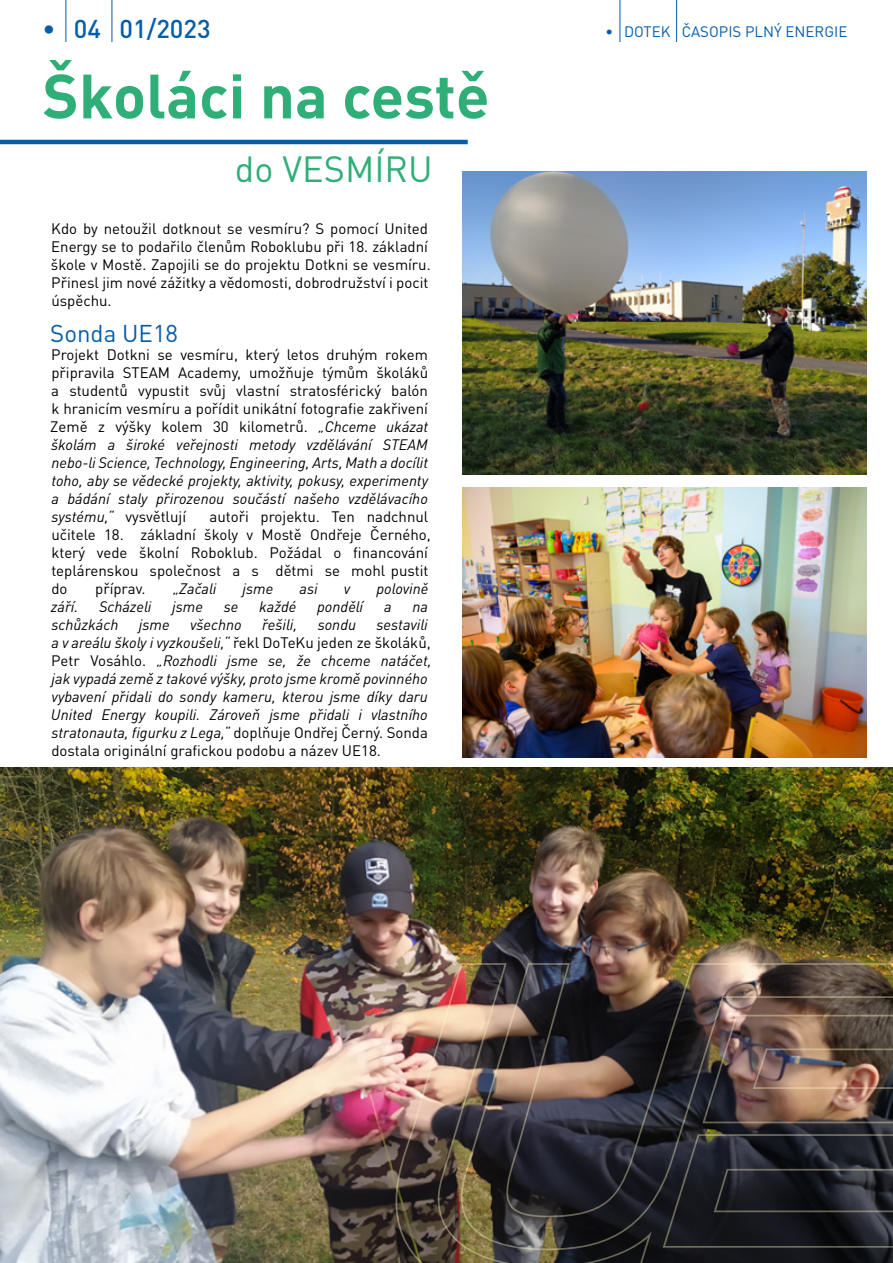
<style>
.page{position:relative;width:893px;height:1263px;background:#fff}
.page>*{position:absolute;margin:0;border:0;box-sizing:border-box;transform-origin:0 0}
.t1{font:700 61.5px "DIN Pro";color:#30ae78}
.t2{font:36px "DIN Pro";color:#30ae78}
.t3{font:500 25.5px "DIN Pro";color:#055da9}
.t4{font:24px "DIN Pro";color:#055da9}
.t5{font:15px/18px "DIN Pro";color:#000}
.t6{font:italic 15px/18px "DIN Pro";color:#000}
.t7{font:15px "DIN Pro";color:#055da9}
.s1{font-weight:500}
.s2{font-style:italic}
.s3{font-style:normal}
</style>
<div class="page">
<img style="left:0;top:767px;width:893px;height:496px">
<img style="left:378px;top:963px;width:515px;height:300px">
<svg style="left:663px;top:1134px;width:230px;height:114px;background:#222329"></svg>
<hr style="left:0;top:140px;width:468px;height:4px;background:#055da9">
<img style="left:462px;top:172px;width:404px;height:303px">
<img style="left:462px;top:488px;width:404px;height:269px">
<hr style="left:620px;top:0;width:1px;height:42px;background:#055da9">
<hr style="left:676px;top:0;width:1px;height:42px;background:#055da9">
<hr style="left:66px;top:0;width:1px;height:42px;background:#055da9">
<hr style="left:112px;top:0;width:1px;height:42px;background:#055da9">
<h3 class="t3" style="left:43px;top:11px;width:170px">• 04 01/2023</h3>
<p class="t7" style="left:605px;top:21px;width:243px"><span class="s1">•</span> DOTEK ČASOPIS PLNÝ ENERGIE</p>
<h1 class="t1" style="left:43px;top:54px;width:449px">Školáci na cestě</h1>
<h2 class="t2" style="left:235px;top:145px;width:199px">do VESMÍRU</h2>
<p class="t5" style="left:51px;top:219px;width:381px">Kdo by netoužil dotknout se vesmíru? S pomocí United Energy se to podařilo členům Roboklubu při 18. základní škole v Mostě. Zapojili se do projektu Dotkni se vesmíru.<br>Přinesl jim nové zážitky a vědomosti, dobrodružství i pocit úspěchu.</p>
<h3 class="t4" style="left:50px;top:317px;width:129px">Sonda UE18</h3>
<p class="t5" style="left:50px;top:345px;width:380px;text-align:justify">Projekt Dotkni se vesmíru, který letos druhým rokem připravila STEAM Academy, umožňuje týmům školáků a studentů vypustit svůj vlastní stratosférický balón k hranicím vesmíru a pořídit unikátní fotografie zakřivení Země z výšky kolem 30 kilometrů. <span class="s2">„Chceme ukázat školám a široké veřejnosti metody vzdělávání STEAM nebo-li Science, Technology, Engineering, Arts, Math a docílit toho, aby se vědecké projekty, aktivity, pokusy, experimenty a bádání staly přirozenou součástí našeho vzdělávacího systému,“</span> vysvětlují</p>
<p class="t5" style="left:51px;top:507px;width:381px;text-indent:158px">autoři projektu. Ten nadchnul učitele 18. základní školy v Mostě Ondřeje Černého, který vede školní Roboklub. Požádal o financování teplárenskou společnost a s dětmi se mohl pustit do</p>
<p class="t5" style="left:95px;top:579px;width:52px">příprav.</p>
<p class="t6" style="left:173px;top:578px;width:45px">„Začali</p>
<p class="t6" style="left:243px;top:578px;width:32px">jsme</p>
<p class="t6" style="left:300px;top:578px;width:20px">asi</p>
<p class="t6" style="left:344px;top:578px;width:8px">v</p>
<p class="t6" style="left:376px;top:578px;width:54px">polovině</p>
<p class="t6" style="left:51px;top:596px;width:29px">září.</p>
<p class="t6" style="left:99px;top:596px;width:54px">Scházeli</p>
<p class="t6" style="left:172px;top:596px;width:32px">jsme</p>
<p class="t6" style="left:224px;top:596px;width:16px">se</p>
<p class="t6" style="left:259px;top:596px;width:39px">každé</p>
<p class="t6" style="left:317px;top:596px;width:48px">pondělí</p>
<p class="t6" style="left:384px;top:596px;width:9px">a</p>
<p class="t6" style="left:412px;top:596px;width:17px">na</p>
<p class="t6" style="left:51px;top:614px;width:68px">schůzkách</p>
<p class="t6" style="left:139px;top:614px;width:32px">jsme</p>
<p class="t6" style="left:190px;top:614px;width:53px">všechno</p>
<p class="t6" style="left:262px;top:614px;width:37px">řešili,</p>
<p class="t6" style="left:318px;top:614px;width:40px">sondu</p>
<p class="t6" style="left:51px;top:614px;width:382px;text-indent:326px">sestavili a v areálu školy i vyzkoušeli,“ <span class="s3">řekl DoTeKu jeden ze školáků, Petr Vosáhlo.</span> „Rozhodli jsme se, že chceme natáčet, jak vypadá země z takové výšky, proto jsme kromě povinného vybavení přidali do sondy kameru, kterou jsme díky daru United Energy koupili. Zároveň jsme přidali i vlastního stratonauta, figurku z Lega,“ <span class="s3">doplňuje Ondřej Černý. Sonda dostala originální grafickou podobu a název UE18.</span></p>
</div>
